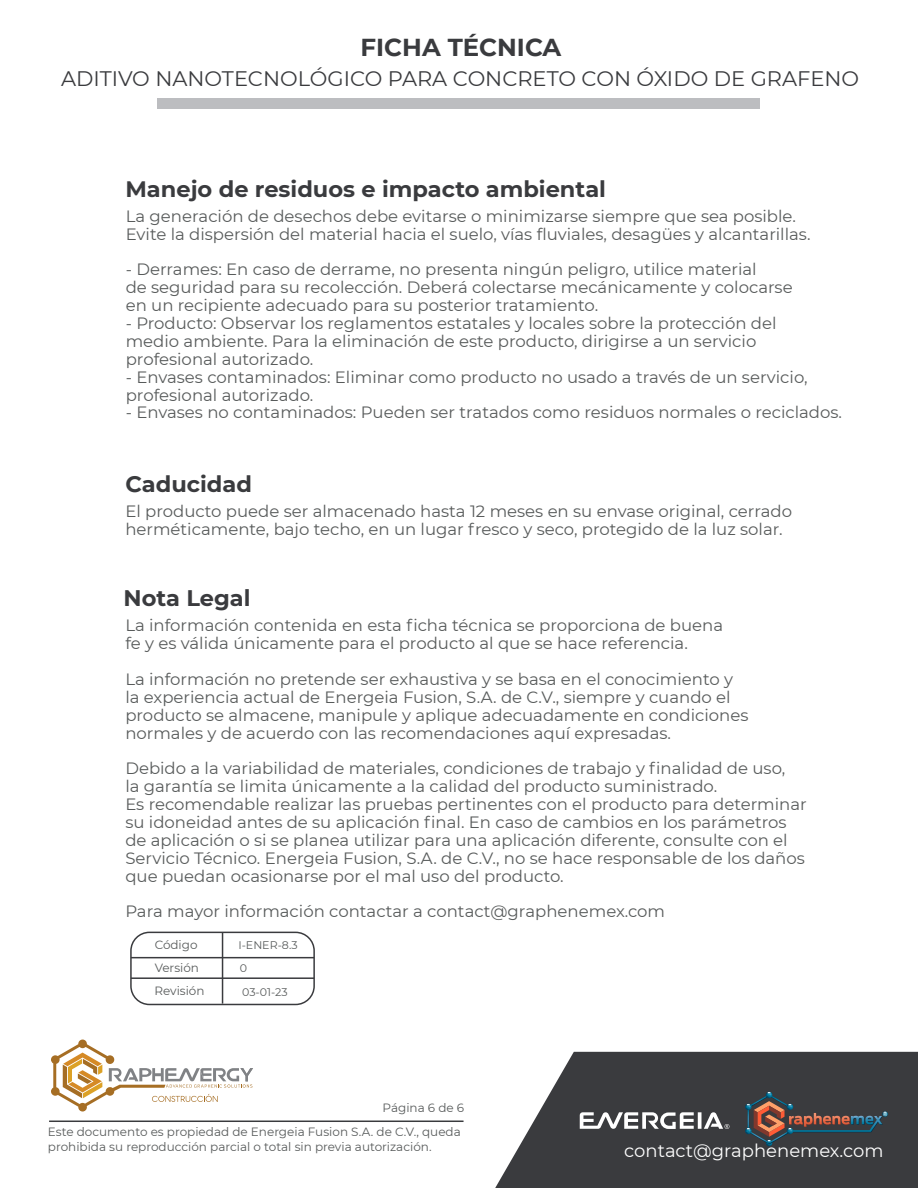
<style>
.page{position:relative;width:918px;height:1188px;background:#fff}
.page>*{position:absolute;margin:0;border:0;box-sizing:border-box;transform-origin:0 0}
.t1{font:700 24.45px "Montserrat";color:#3a3b3e}
.t2{font:700 22.5px "Montserrat";color:#3a3b3e}
.t3{font:700 22.35px "Montserrat";color:#3a3b3e}
.t4{font:21px "Montserrat";color:#3a3b3e}
.t5{font:18px "Montserrat";color:#fff}
.t6{font:16.35px/17.9px "Montserrat";color:#585b5b}
.t7{font:12px/23.7px "Montserrat";color:#585b5b}
.t8{font:11.1px/22.4px "Montserrat";color:#585b5b}
</style>
<div class="page">
<div style="left:130px;top:932px;width:185px;height:73px;border:2px solid #3a3b3e;border-radius:18px"></div>
<hr style="left:222px;top:933px;width:1px;height:71px;background:#3a3b3e">
<hr style="left:131px;top:957px;width:183px;height:1px;background:#3a3b3e">
<hr style="left:131px;top:977px;width:183px;height:2px;background:#3a3b3e">
<hr style="left:49px;top:1121px;width:415px;height:1px;background:#3a3b3e">
<svg style="left:51px;top:1040px;width:202px;height:72px"></svg>
<svg style="left:495px;top:1052px;width:423px;height:136px;background:#505153"></svg>
<svg style="left:745px;top:1092px;width:143px;height:54px;background:#4b4647"></svg>
<svg style="left:580px;top:1112px;width:149px;height:17px"></svg>
<div style="left:157px;top:99px;width:603px;height:10px;background:#bcbdc0"></div>
<h1 class="t1" style="left:361px;top:30px;width:202px">FICHA TÉCNICA</h1>
<p class="t4" style="left:61px;top:64px;width:800px">ADITIVO NANOTECNOLÓGICO PARA CONCRETO CON ÓXIDO DE GRAFENO</p>
<h3 class="t3" style="left:125px;top:173px;width:482px">Manejo de residuos e impacto ambiental</h3>
<p class="t6" style="left:126px;top:207px;width:686px">La generación de desechos debe evitarse o minimizarse siempre que sea posible.<br>Evite la dispersión del material hacia el suelo, vías fluviales, desagües y alcantarillas.</p>
<p class="t6" style="left:126px;top:260px;width:668px">- Derrames: En caso de derrame, no presenta ningún peligro, utilice material<br>de seguridad para su recolección. Deberá colectarse mecánicamente y colocarse en un recipiente adecuado para su posterior tratamiento.</p>
<p class="t6" style="left:126px;top:314px;width:652px">- Producto: Observar los reglamentos estatales y locales sobre la protección del medio ambiente. Para la eliminación de este producto, dirigirse a un servicio profesional autorizado.</p>
<p class="t6" style="left:126px;top:367px;width:683px">- Envases contaminados: Eliminar como producto no usado a través de un servicio, profesional autorizado.</p>
<p class="t6" style="left:126px;top:403px;width:718px">- Envases no contaminados: Pueden ser tratados como residuos normales o reciclados.</p>
<h3 class="t3" style="left:125px;top:468px;width:128px">Caducidad</h3>
<p class="t6" style="left:125px;top:501px;width:668px">El producto puede ser almacenado hasta 12 meses en su envase original, cerrado herméticamente, bajo techo, en un lugar fresco y seco, protegido de la luz solar.</p>
<h2 class="t2" style="left:124px;top:582px;width:129px">Nota Legal</h2>
<p class="t6" style="left:125px;top:616px;width:599px">La información contenida en esta ficha técnica se proporciona de buena fe y es válida únicamente para el producto al que se hace referencia.</p>
<p class="t6" style="left:125px;top:670px;width:625px">La información no pretende ser exhaustiva y se basa en el conocimiento y la experiencia actual de Energeia Fusion, S.A. de C.V., siempre y cuando el producto se almacene, manipule y aplique adecuadamente en condiciones normales y de acuerdo con las recomendaciones aquí expresadas.</p>
<p class="t6" style="left:125px;top:759px;width:683px">Debido a la variabilidad de materiales, condiciones de trabajo y finalidad de uso,<br>la garantía se limita únicamente a la calidad del producto suministrado.<br>Es recomendable realizar las pruebas pertinentes con el producto para determinar su idoneidad antes de su aplicación final. En caso de cambios en los parámetros de aplicación o si se planea utilizar para una aplicación diferente, consulte con el Servicio Técnico. Energeia Fusion, S.A. de C.V., no se hace responsable de los daños que puedan ocasionarse por el mal uso del producto.</p>
<p class="t6" style="left:125px;top:902px;width:541px">Para mayor información contactar a contact@graphenemex.com</p>
<p class="t7" style="left:155px;top:933px;width:44px">Código</p>
<p class="t8" style="left:238px;top:934px;width:61px">I-ENER-8.3<br>0</p>
<p class="t8" style="left:242px;top:980px;width:47px">03-01-23</p>
<p class="t7" style="left:154px;top:955px;width:52px">Versión<br>Revisión</p>
<p class="t7" style="left:383px;top:1096px;width:83px">Página 6 de 6</p>
<p class="t7" style="left:48px;top:1124px;width:414px;line-height:14.4px">Este documento es propiedad de Energeia Fusion S.A. de C.V., queda prohibida su reproducción parcial o total sin previa autorización.</p>
<p class="t5" style="left:624px;top:1139px;width:261px">contact@graphenemex.com</p>
</div>
